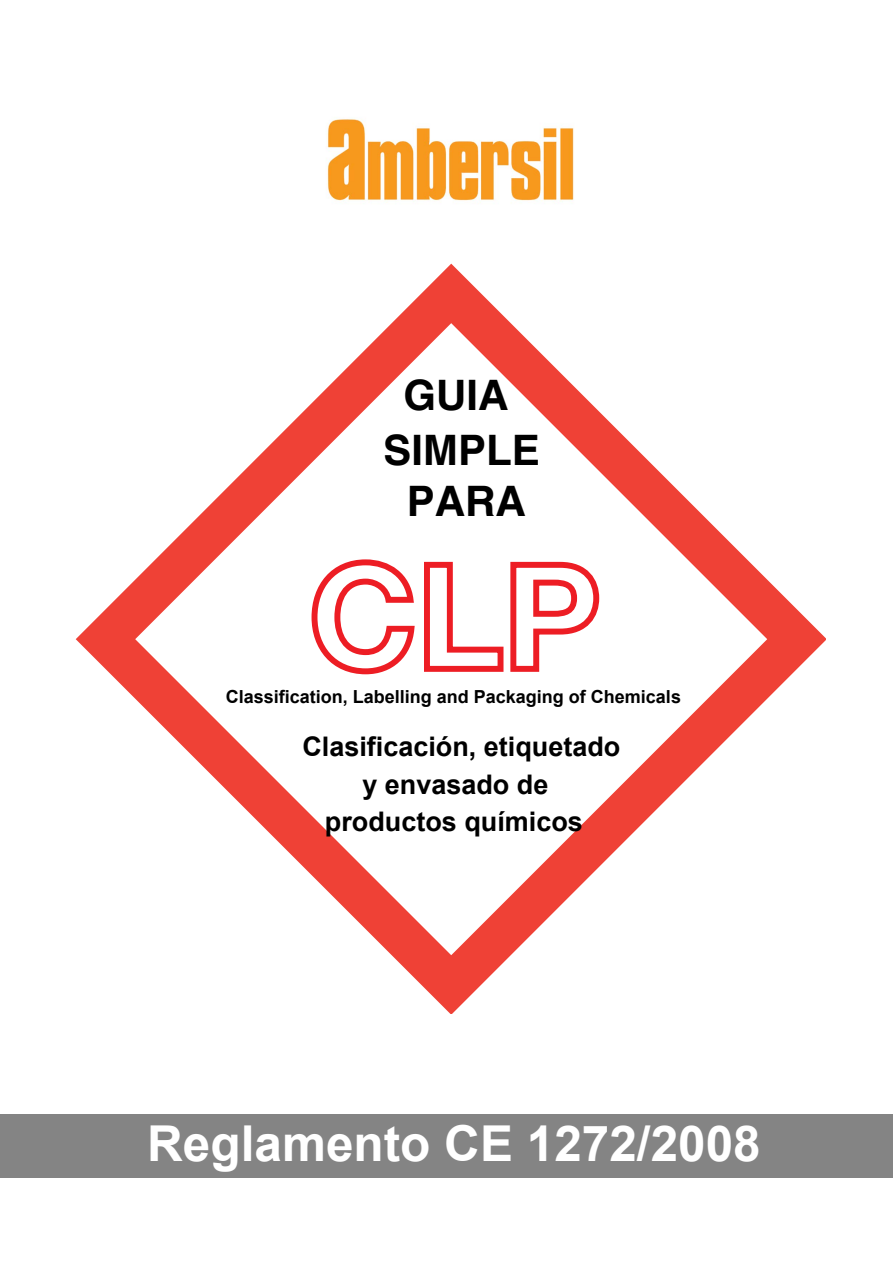
<style>
.page{position:relative;width:893px;height:1263px;background:#fff}
.page>*{position:absolute;margin:0;border:0;box-sizing:border-box;transform-origin:0 0}
.t1{font:700 49.5px "Arial";color:#fff}
.t2{font:700 42px/55.7px "Helvetica";color:#000;text-align:center}
.t3{font:700 27px/37.3px "Arial";color:#000;text-align:center}
.t4{font:700 18px "Arial";color:#000}
</style>
<div class="page">
<img style="left:327px;top:119px;width:247px;height:84px">
<div style="left:0;top:1114px;width:893px;height:64px;background:#848484"></div>
<svg style="left:76px;top:264px;width:750px;height:749px"></svg>
<svg style="left:309px;top:556px;width:293px;height:121px"></svg>
<h2 class="t2" style="left:383px;top:367px;width:158px">GUIA<br>SIMPLE</h2>
<h2 class="t2" style="left:407px;top:473px;width:120px">PARA</h2>
<p class="t4" style="left:226px;top:685px;width:457px">Classification, Labelling and Packaging of Chemicals</p>
<p class="t3" style="left:302px;top:729px;width:320px">Clasificación, etiquetado y envasado de productos químicos</p>
<h1 class="t1" style="left:147px;top:1111px;width:615px">Reglamento CE 1272/2008</h1>
</div>
